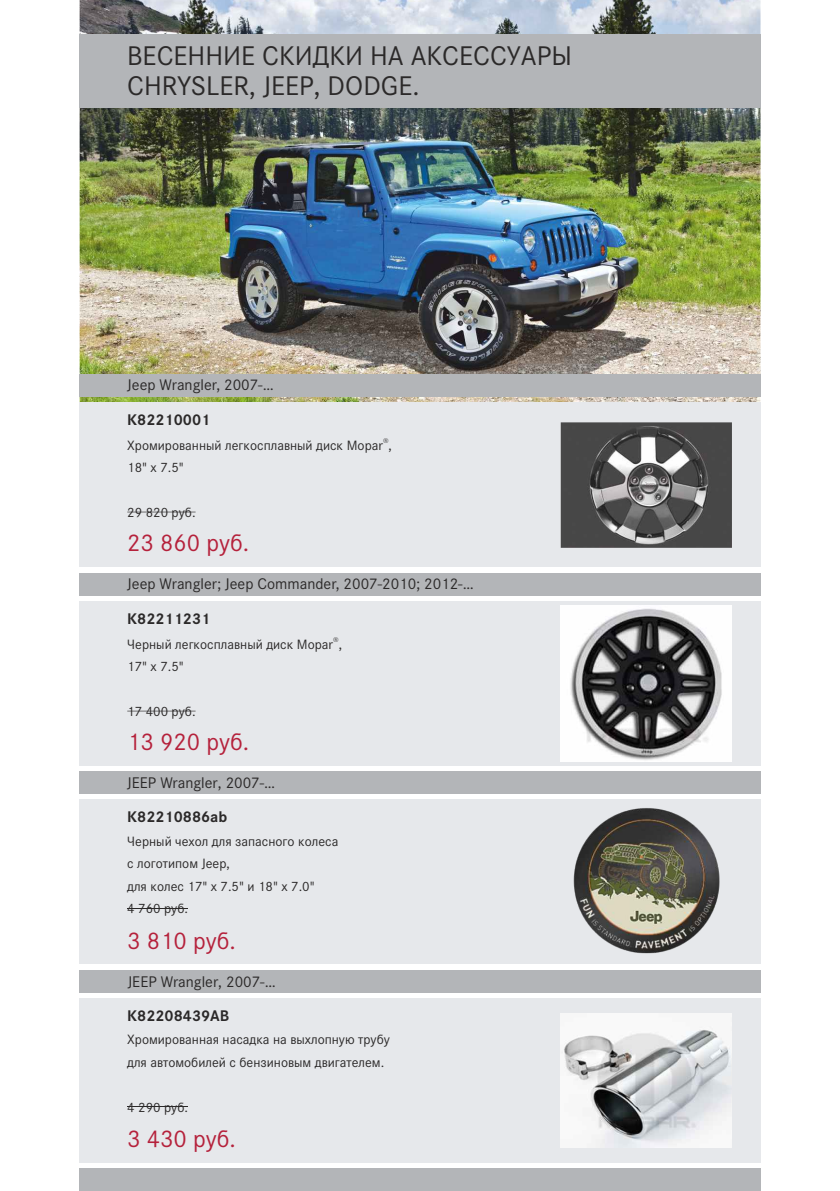
<style>
.page{position:relative;width:840px;height:1191px;background:#fff}
.page>*{position:absolute;margin:0;border:0;box-sizing:border-box;transform-origin:0 0}
.t1{font:28px/30px "Corporate STCY";color:#2b2929}
.t2{font:25px "Corporate STCY";color:#b5213b}
.t3{font:16px "Corporate STCY";color:#2b2929}
.t4{font:700 16px "Corporate STCY";color:#2b2929}
.t5{font:14px/22.4px "Corporate STCY";color:#2b2929}
.t6{font:7px "Corporate STCY";color:#2b2929}
</style>
<div class="page">
<img style="left:80px;top:0;width:680px;height:403px">
<div style="left:79px;top:403px;width:681px;height:164px;background:#e6e8eb"></div>
<div style="left:79px;top:374px;width:681px;height:23px;background:#b3b5b8"></div>
<div style="left:79px;top:573px;width:681px;height:22px;background:#b3b5b8"></div>
<div style="left:79px;top:601px;width:681px;height:164px;background:#e6e8eb"></div>
<div style="left:79px;top:799px;width:681px;height:165px;background:#e6e8eb"></div>
<div style="left:79px;top:771px;width:681px;height:23px;background:#b3b5b8"></div>
<hr style="left:127px;top:512px;width:41px;height:1px;background:#2b2929">
<svg style="left:168px;top:512px;width:27px;height:1px"></svg>
<svg style="left:127px;top:710px;width:68px;height:1px"></svg>
<hr style="left:127px;top:908px;width:61px;height:1px;background:#2b2929">
<img style="left:560px;top:605px;width:170px;height:156px">
<img style="left:560px;top:422px;width:171px;height:125px">
<img style="left:573px;top:808px;width:147px;height:146px">
<div style="left:79px;top:998px;width:681px;height:164px;background:#e6e8eb"></div>
<div style="left:79px;top:969px;width:681px;height:23px;background:#b3b5b8"></div>
<hr style="left:127px;top:1106px;width:61px;height:1px;background:#2b2929">
<img style="left:560px;top:1013px;width:170px;height:134px">
<div style="left:79px;top:34px;width:681px;height:74px;background:#b3b5b8"></div>
<div style="left:79px;top:1168px;width:681px;height:23px;background:#b3b5b8"></div>
<h1 class="t1" style="left:127px;top:42px;width:446px">ВЕСЕННИЕ СКИДКИ НА АКСЕССУАРЫ<br>CHRYSLER, JEEP, DODGE.</h1>
<p class="t3" style="left:127px;top:378px;width:148px">Jeep Wrangler, 2007-…</p>
<p class="t4" style="left:127px;top:412px;width:84px">K82210001</p>
<p class="t6" style="left:383px;top:437px;width:7px">®</p>
<p class="t5" style="left:127px;top:435px;width:266px">Хромированный легкосплавный диск Mopar ,<br>18" x 7.5"</p>
<p class="t5" style="left:127px;top:502px;width:70px">29 820 руб.</p>
<h2 class="t2" style="left:127px;top:531px;width:123px">23 860 руб.</h2>
<p class="t3" style="left:127px;top:576px;width:348px">Jeep Wrangler; Jeep Commander, 2007-2010; 2012-…</p>
<p class="t4" style="left:127px;top:611px;width:84px">K82211231</p>
<p class="t6" style="left:333px;top:636px;width:7px">®</p>
<p class="t5" style="left:127px;top:634px;width:216px">Черный легкосплавный диск Mopar ,<br>17" x 7.5"</p>
<p class="t5" style="left:127px;top:701px;width:70px">17 400 руб.</p>
<h2 class="t2" style="left:127px;top:730px;width:123px">13 920 руб.</h2>
<p class="t3" style="left:127px;top:775px;width:149px">JEEP Wrangler, 2007-…</p>
<p class="t4" style="left:127px;top:810px;width:101px">K82210886ab</p>
<p class="t5" style="left:127px;top:831px;width:212px">Черный чехол для запасного колеса с логотипом Jeep,<br>для колес 17" x 7.5" и 18" x 7.0"<br>4 760 руб.</p>
<h2 class="t2" style="left:127px;top:929px;width:110px">3 810 руб.</h2>
<p class="t3" style="left:128px;top:974px;width:149px">JEEP Wrangler, 2007-…</p>
<p class="t4" style="left:127px;top:1008px;width:103px">K82208439AB</p>
<p class="t5" style="left:127px;top:1029px;width:264px">Хромированная насадка на выхлопную трубу для автомобилей с бензиновым двигателем.</p>
<p class="t5" style="left:127px;top:1096px;width:62px">4 290 руб.</p>
<h2 class="t2" style="left:127px;top:1127px;width:110px">3 430 руб.</h2>
</div>
